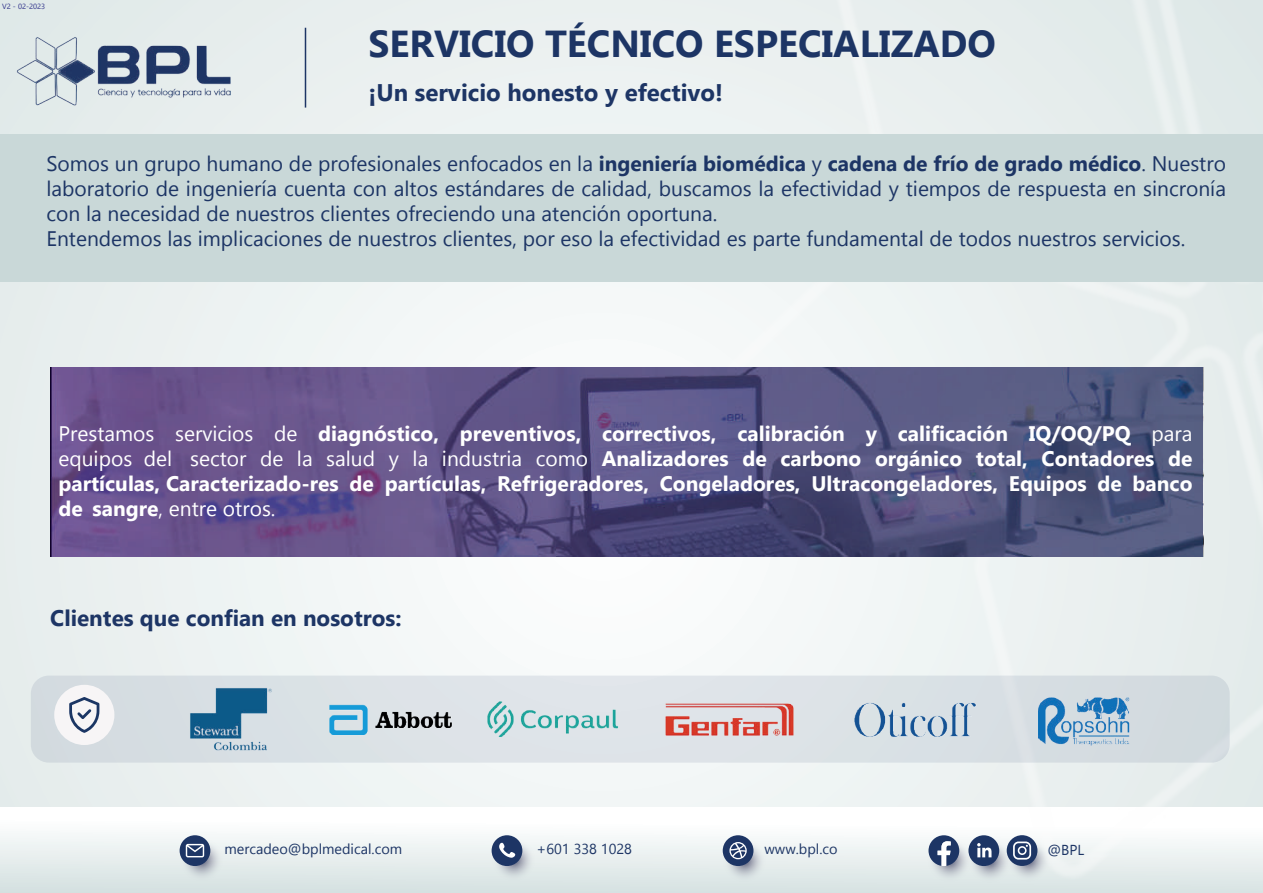
<style>
.page{position:relative;width:1263px;height:893px;background:#fff}
.page>*{position:absolute;margin:0;border:0;box-sizing:border-box;transform-origin:0 0}
.t1{font:700 37.5px "Gadugi";color:#1d3565}
.t2{font:700 24px "Gadugi";color:#1d3565}
.t3{font:700 22.5px "Gadugi";color:#1d3565}
.t4{font:21px/25.2px "Gadugi";color:#1d3565}
.t5{font:700 21px/25.2px "Gadugi";color:#fff;text-align:justify}
.t6{font:14.4px "Gadugi";color:#1d3565}
.t7{font:7.5px "Gadugi";color:#2f328a}
.s1{font-weight:700}
.s2{font-weight:400}
</style>
<div class="page">
<div style="left:0;top:0;width:1263px;height:892px;background:#ecf1f0"></div>
<div style="left:0;top:807px;width:1263px;height:85px;background:linear-gradient(to bottom,#fff,#d5e1e1)"></div>
<img style="left:494px;top:0;width:769px;height:890px">
<svg style="left:722px;top:838px;width:44px;height:44px"></svg>
<div style="left:723px;top:835px;width:30px;height:31px;background:#1d3565;border-radius:50%"></div>
<svg style="left:729px;top:842px;width:18px;height:17px"></svg>
<svg style="left:1006px;top:837px;width:44px;height:44px"></svg>
<div style="left:1007px;top:835px;width:30px;height:30px;background:#1d3565;border-radius:50%"></div>
<svg style="left:1013px;top:841px;width:18px;height:18px"></svg>
<svg style="left:927px;top:837px;width:45px;height:45px"></svg>
<svg style="left:928px;top:835px;width:31px;height:31px"></svg>
<svg style="left:967px;top:837px;width:45px;height:45px"></svg>
<div style="left:968px;top:835px;width:31px;height:31px;background:#1d3565;border-radius:50%"></div>
<svg style="left:977px;top:843px;width:14px;height:14px"></svg>
<svg style="left:491px;top:837px;width:44px;height:44px"></svg>
<div style="left:492px;top:835px;width:30px;height:31px;background:#1d3565;border-radius:50%"></div>
<svg style="left:179px;top:837px;width:44px;height:44px"></svg>
<div style="left:180px;top:835px;width:30px;height:31px;background:#1d3565;border-radius:50%"></div>
<svg style="left:186px;top:843px;width:18px;height:14px"></svg>
<svg style="left:499px;top:842px;width:17px;height:15px"></svg>
<div style="left:0;top:135px;width:1263px;height:147px;background:#c9d8d8"></div>
<div style="left:31px;top:675px;width:1199px;height:87px;background:#d8dfe4;border-radius:18px"></div>
<div style="left:54px;top:684px;width:60px;height:61px;background:#f7f5f6;border-radius:50%"></div>
<img style="left:9px;top:1px;width:229px;height:134px">
<hr style="left:305px;top:28px;width:1px;height:80px;background:#1d3565">
<svg style="left:69px;top:697px;width:30px;height:35px"></svg>
<img style="left:50px;top:367px;width:1153px;height:189px">
<img style="left:190px;top:688px;width:82px;height:63px">
<img style="left:329px;top:704px;width:124px;height:31px">
<img style="left:487px;top:676px;width:139px;height:61px">
<img style="left:650px;top:674px;width:154px;height:89px">
<img style="left:836px;top:673px;width:159px;height:92px">
<img style="left:1038px;top:697px;width:92px;height:49px">
<p class="t7" style="left:2px;top:2px;width:45px">V2 - 02-2023</p>
<h1 class="t1" style="left:369px;top:21px;width:629px">SERVICIO TÉCNICO ESPECIALIZADO</h1>
<p class="t2" style="left:369px;top:78px;width:356px">¡Un servicio honesto y efectivo!</p>
<p class="t4" style="left:46px;top:150px;width:1181px">Somos un grupo humano de profesionales enfocados en la <span class="s1">ingeniería biomédica</span> y <span class="s1">cadena de frío de grado médico</span>. Nuestro laboratorio de ingeniería cuenta con altos estándares de calidad, buscamos la efectividad y tiempos de respuesta en sincronía con la necesidad de nuestros clientes ofreciendo una atención oportuna.<br>Entendemos las implicaciones de nuestros clientes, por eso la efectividad es parte fundamental de todos nuestros servicios.</p>
<p class="t5" style="left:58px;top:420px;width:1136px"><span class="s2">Prestamos servicios de</span> diagnóstico, preventivos, correctivos, calibración y calificación IQ/OQ/PQ <span class="s2">para equipos del sector de la salud y la industria como</span> Analizadores de carbono orgánico total, Contadores de partículas, Caracterizado-res de partículas, Refrigeradores, Congeladores, Ultracongeladores, Equipos de banco de sangre<span class="s2">, entre otros.</span></p>
<p class="t3" style="left:50px;top:605px;width:353px">Clientes que confian en nosotros:</p>
<p class="t6" style="left:225px;top:840px;width:179px">mercadeo@bplmedical.com</p>
<p class="t6" style="left:536px;top:840px;width:97px">+601 338 1028</p>
<p class="t6" style="left:764px;top:840px;width:75px">www.bpl.co</p>
<p class="t6" style="left:1047px;top:840px;width:38px">@BPL</p>
</div>
